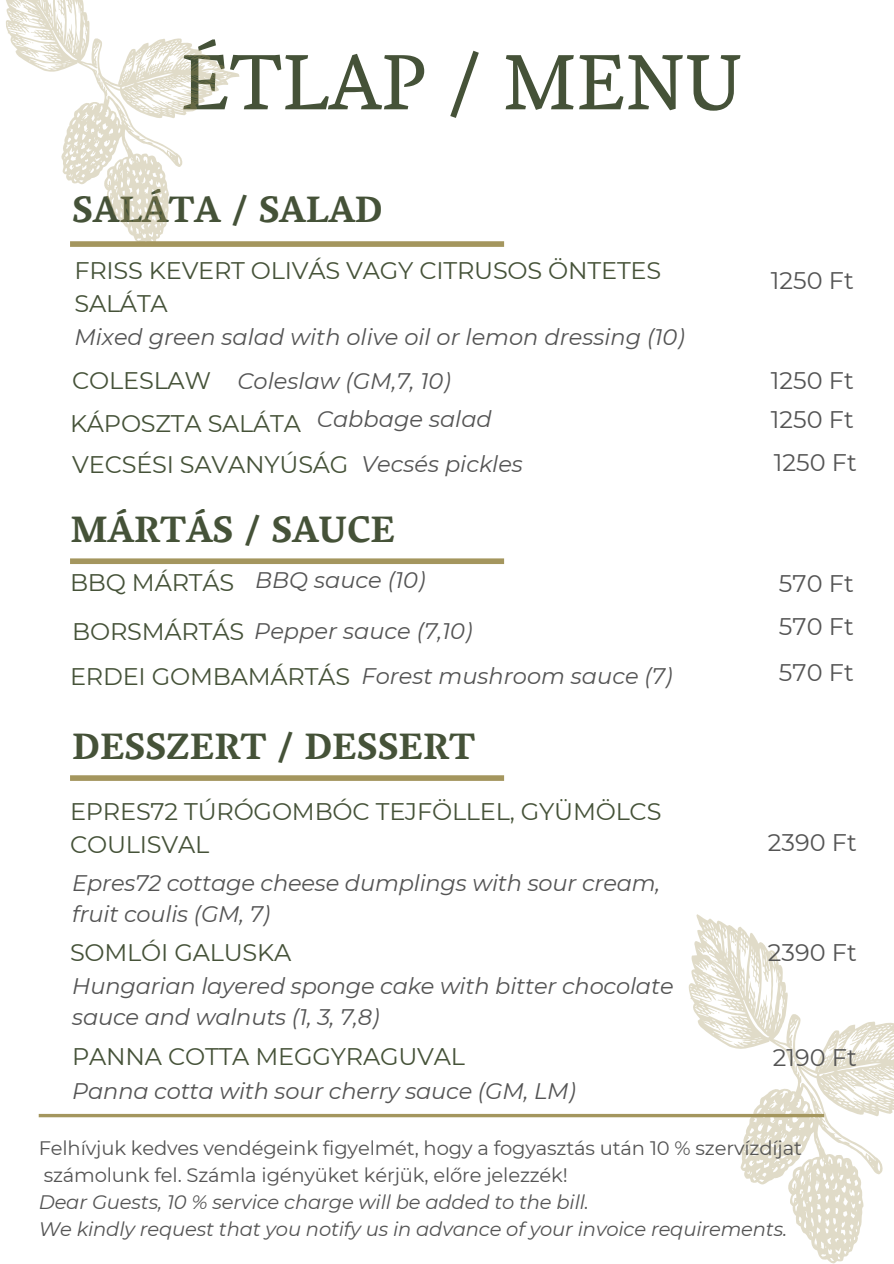
<style>
.page{position:relative;width:894px;height:1264px;background:#fff}
.page>*{position:absolute;margin:0;border:0;box-sizing:border-box;transform-origin:0 0}
.t1{font:80.1px "Vesper Libre";color:#455238}
.t2{font:700 37.5px "Vesper Libre";color:#455238}
.t3{font:24px/32.7px "Montserrat";letter-spacing:-.01em;color:#455238}
.t4{font:24px "Montserrat";color:#545454}
.t5{font:italic 22.5px/31.5px "Montserrat";letter-spacing:-.01em;color:#545454}
.t6{font:19.5px "Montserrat";letter-spacing:-.01em;color:#545454}
.t7{font:italic 19.5px "Montserrat";letter-spacing:-.01em;color:#545454}
.s1{font-style:normal;font-size:24px;color:#455238}
</style>
<div class="page">
<svg style="left:688px;top:914px;width:205px;height:348px"></svg>
<svg style="left:6px;top:0;width:234px;height:241px"></svg>
<svg style="left:39px;top:1113px;width:784px;height:4px;fill:#a4965e"></svg>
<div style="left:70px;top:241px;width:434px;height:6px;background:#a4965e"></div>
<div style="left:70px;top:558px;width:434px;height:6px;background:#a4965e"></div>
<div style="left:70px;top:775px;width:434px;height:6px;background:#a4965e"></div>
<h1 class="t1" style="left:181px;top:35px;width:563px">ÉTLAP / MENU</h1>
<h2 class="t2" style="left:72px;top:188px;width:312px">SALÁTA / SALAD</h2>
<h4 class="t3" style="left:74px;top:254px;width:588px">FRISS KEVERT OLIVÁS VAGY CITRUSOS ÖNTETES<br>SALÁTA</h4>
<h3 class="t5" style="left:74px;top:322px;width:611px">Mixed green salad with olive oil or lemon dressing (10)</h3>
<h4 class="t4" style="left:770px;top:266px;width:84px">1250 Ft</h4>
<h3 class="t3" style="left:72px;top:364px;width:140px">COLESLAW</h3>
<h4 class="t4" style="left:770px;top:366px;width:84px">1250 Ft</h4>
<h3 class="t5" style="left:237px;top:365px;width:215px">Coleslaw (GM,7, 10)</h3>
<h4 class="t5" style="left:317px;top:403px;width:176px">Cabbage salad</h4>
<h4 class="t5" style="left:361px;top:448px;width:163px">Vecsés pickles</h4>
<h4 class="t3" style="left:70px;top:407px;width:232px">KÁPOSZTA SALÁTA</h4>
<h3 class="t3" style="left:72px;top:448px;width:278px">VECSÉSI SAVANYÚSÁG</h3>
<h2 class="t2" style="left:71px;top:507px;width:326px">MÁRTÁS / SAUCE</h2>
<h3 class="t3" style="left:70px;top:566px;width:166px">BBQ MÁRTÁS</h3>
<h4 class="t5" style="left:72px;top:615px;width:401px"><span class="s1">BORSMÁRTÁS</span> Pepper sauce (7,10)</h4>
<h4 class="t3" style="left:70px;top:660px;width:281px">ERDEI GOMBAMÁRTÁS</h4>
<h3 class="t5" style="left:255px;top:564px;width:172px">BBQ sauce (10)</h3>
<h2 class="t5" style="left:361px;top:660px;width:312px">Forest mushroom sauce (7)</h2>
<h4 class="t2" style="left:72px;top:724px;width:404px">DESSZERT / DESSERT</h4>
<h4 class="t3" style="left:70px;top:795px;width:592px">EPRES72 TÚRÓGOMBÓC TEJFÖLLEL, GYÜMÖLCS<br>COULISVAL</h4>
<h3 class="t5" style="left:72px;top:867px;width:589px">Epres72 cottage cheese dumplings with sour cream, fruit coulis (GM, 7)</h3>
<h4 class="t3" style="left:70px;top:936px;width:223px">SOMLÓI GALUSKA</h4>
<h4 class="t5" style="left:72px;top:970px;width:602px">Hungarian layered sponge cake with bitter chocolate sauce and walnuts (1, 3, 7,8)</h4>
<h3 class="t3" style="left:72px;top:1039px;width:394px">PANNA COTTA MEGGYRAGUVAL</h3>
<h4 class="t5" style="left:72px;top:1075px;width:505px">Panna cotta with sour cherry sauce (GM, LM)</h4>
<h4 class="t4" style="left:770px;top:405px;width:84px">1250 Ft</h4>
<h4 class="t4" style="left:773px;top:447px;width:84px">1250 Ft</h4>
<p class="t4" style="left:778px;top:568px;width:76px">570 Ft</p>
<p class="t4" style="left:778px;top:612px;width:76px">570 Ft</p>
<h3 class="t4" style="left:778px;top:657px;width:76px">570 Ft</h3>
<h4 class="t4" style="left:767px;top:827px;width:90px">2390 Ft</h4>
<p class="t4" style="left:767px;top:938px;width:90px">2390 Ft</p>
<p class="t4" style="left:772px;top:1042px;width:86px">2190 Ft</p>
<h3 class="t6" style="left:39px;top:1135px;width:764px">Felhívjuk kedves vendégeink figyelmét, hogy a fogyasztás után 10 % szervízdíjat</h3>
<h4 class="t6" style="left:44px;top:1162px;width:525px">számolunk fel. Számla igényüket kérjük, előre jelezzék!</h4>
<h4 class="t7" style="left:39px;top:1189px;width:551px">Dear Guests, 10 % service charge will be added to the bill.</h4>
<h4 class="t7" style="left:39px;top:1216px;width:749px">We kindly request that you notify us in advance of your invoice requirements.</h4>
</div>
